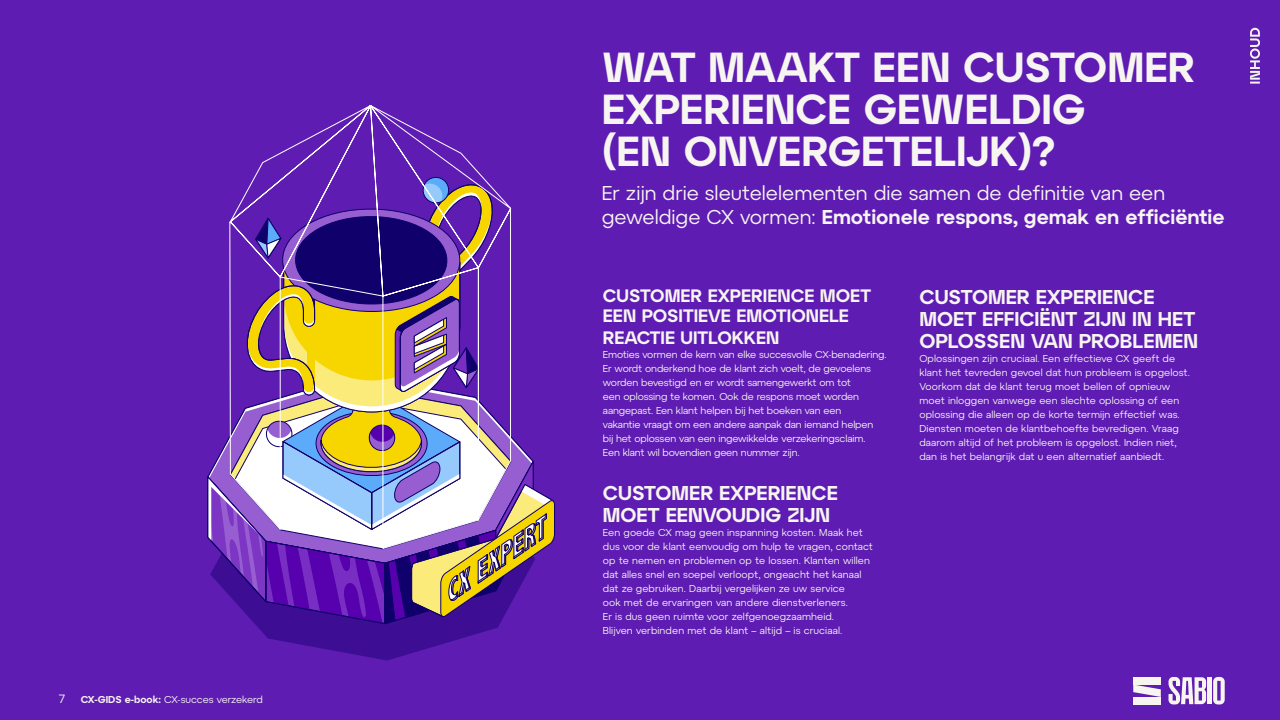
<style>
.page{position:relative;width:1280px;height:720px;background:#5e1cb3}
.page>*{position:absolute;margin:0;border:0;box-sizing:border-box;transform-origin:0 0}
.t1{font:600 42px/42px "Atyp BL Display";color:#f7f5f0}
.t2{font:20px/24px "Atyp BL Text";color:#f7f5f0}
.t3{font:600 20px/22px "Atyp BL Display";color:#f7f5f0}
.t4{font:600 18px/20px "Atyp BL Display";color:#f7f5f0}
.t5{font:12px "Atyp BL Text";color:#f7f5f0}
.t6{font:10px/14px "Atyp BL Text";letter-spacing:.005em;color:#f7f5f0}
.s1{font-family:"Atyp BL Display";font-weight:600}
.s2{font-weight:600}
</style>
<div class="page">
<svg style="left:255px;top:624px;width:245px;height:37px;fill:#3d0d94"></svg>
<svg style="left:207px;top:208px;width:348px;height:416px"></svg>
<svg style="left:229px;top:105px;width:282px;height:444px"></svg>
<svg style="left:1250px;top:28px;width:10px;height:56px"></svg>
<div style="left:1133px;top:677px;width:28px;height:8px;background:#f7f5f0"></div>
<div style="left:1133px;top:697px;width:28px;height:8px;background:#f7f5f0"></div>
<svg style="left:1133px;top:685px;width:28px;height:12px"></svg>
<svg style="left:1213px;top:677px;width:12px;height:27px"></svg>
<div style="left:1207px;top:677px;width:5px;height:27px;background:#f7f5f0"></div>
<svg style="left:1168px;top:677px;width:38px;height:27px"></svg>
<p class="t5" style="left:59px;top:692px;width:8px">7</p>
<p class="t6" style="left:81px;top:692px;width:183px"><span class="s1">CX-GIDS e-book:</span> CX-succes verzekerd</p>
<h1 class="t1" style="left:602px;top:46px;width:595px">WAT MAAKT EEN CUSTOMER<br>EXPERIENCE GEWELDIG<br>(EN ONVERGETELIJK)?</h1>
<h2 class="t2" style="left:602px;top:181px;width:624px">Er zijn drie sleutelelementen die samen de definitie van een geweldige CX vormen: <span class="s2">Emotionele respons, gemak en efficiëntie</span></h2>
<h3 class="t4" style="left:603px;top:286px;width:270px">CUSTOMER EXPERIENCE MOET<br>EEN POSITIEVE EMOTIONELE</h3>
<h3 class="t4" style="left:603px;top:328px;width:178px">REACTIE UITLOKKEN</h3>
<p class="t6" style="left:603px;top:348px;width:285px">Emoties vormen de kern van elke succesvolle CX-benadering.<br>Er wordt onderkend hoe de klant zich voelt, de gevoelens worden bevestigd en er wordt samengewerkt om tot<br>een oplossing te komen. Ook de respons moet worden aangepast. Een klant helpen bij het boeken van een<br>vakantie vraagt om een andere aanpak dan iemand helpen<br>bij het oplossen van een ingewikkelde verzekeringsclaim.<br>Een klant wil bovendien geen nummer zijn.</p>
<h2 class="t3" style="left:603px;top:481px;width:237px">CUSTOMER EXPERIENCE<br>MOET EENVOUDIG ZIJN</h2>
<p class="t6" style="left:603px;top:525px;width:272px">Een goede CX mag geen inspanning kosten. Maak het dus voor de klant eenvoudig om hulp te vragen, contact op te nemen en problemen op te lossen. Klanten willen dat alles snel en soepel verloopt, ongeacht het kanaal dat ze gebruiken. Daarbij vergelijken ze uw service<br>ook met de ervaringen van andere dienstverleners.<br>Er is dus geen ruimte voor zelfgenoegzaamheid.<br>Blijven verbinden met de klant – altijd – is cruciaal.</p>
<h2 class="t3" style="left:919px;top:286px;width:280px">CUSTOMER EXPERIENCE<br>MOET EFFICIËNT ZIJN IN HET<br>OPLOSSEN VAN PROBLEMEN</h2>
<p class="t6" style="left:919px;top:351px;width:272px">Oplossingen zijn cruciaal. Een effectieve CX geeft de klant het tevreden gevoel dat hun probleem is opgelost.<br>Voorkom dat de klant terug moet bellen of opnieuw moet inloggen vanwege een slechte oplossing of een oplossing die alleen op de korte termijn effectief was.<br>Diensten moeten de klantbehoefte bevredigen. Vraag daarom altijd of het probleem is opgelost. Indien niet, dan is het belangrijk dat u een alternatief aanbiedt.</p>
</div>
